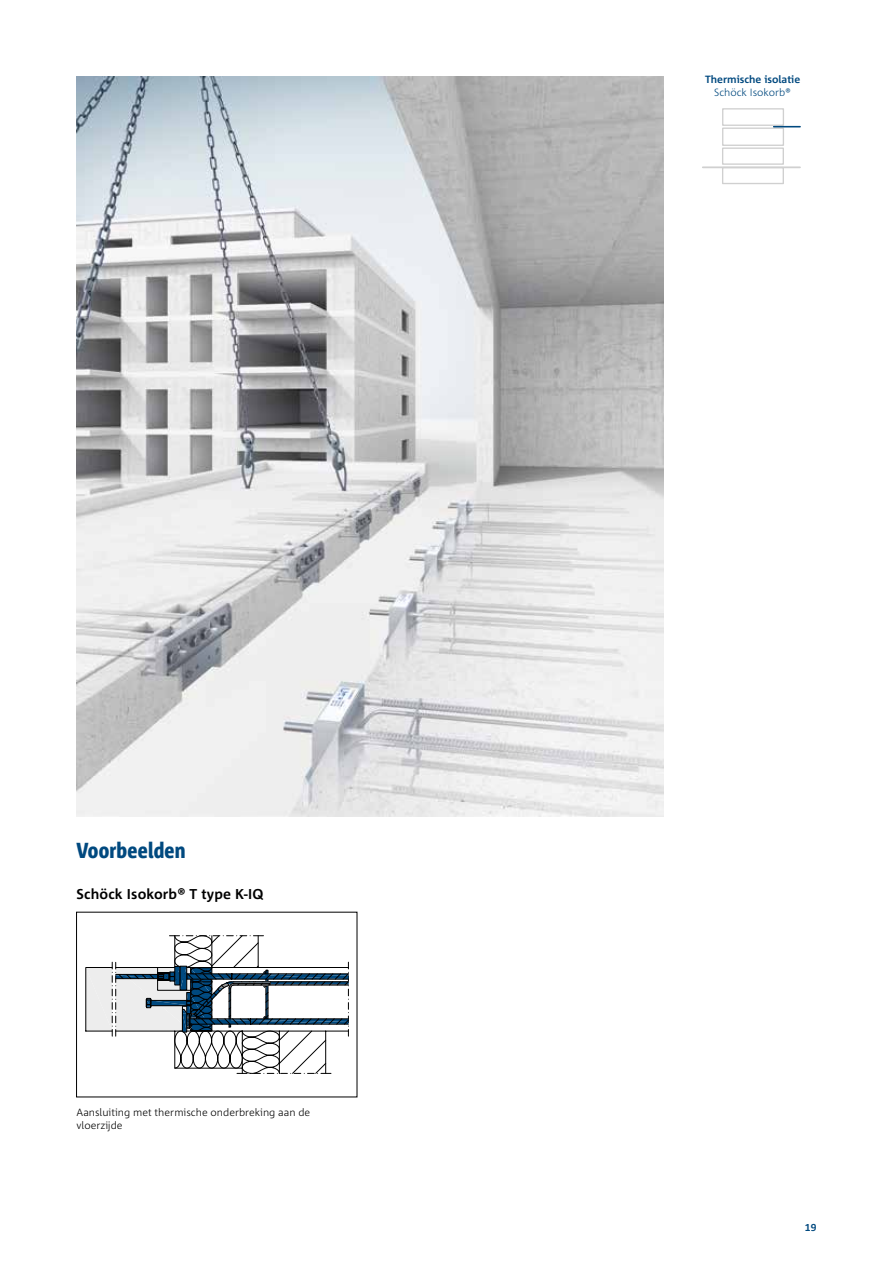
<style>
.page{position:relative;width:893px;height:1263px;background:#fff}
.page>*{position:absolute;margin:0;border:0;box-sizing:border-box;transform-origin:0 0}
.t1{font:800 condensed 21.75px "Corpid Schoeck";letter-spacing:.01em;color:#00497f}
.t2{font:700 14.25px "Corpid Schoeck";letter-spacing:.01em;color:#000}
.t3{font:300 10.5px/12.8px "Corpid Schoeck";color:#000}
.t4{font:700 10.5px "Corpid Schoeck";color:#00497f}
.t5{font:300 10.5px "Corpid Schoeck";color:#00497f}
</style>
<div class="page">
<img style="left:77px;top:77px;width:586px;height:739px">
<hr style="left:703px;top:166px;width:97px;height:2px;background:#d0d0d0">
<svg style="left:721px;top:108px;width:79px;height:76px"></svg>
<svg style="left:85px;top:935px;width:264px;height:139px"></svg>
<div style="left:180px;top:966px;width:7px;height:24px;border:1px solid #000"></div>
<h1 class="t1" style="left:76px;top:837px;width:111px">Voorbeelden</h1>
<h2 class="t2" style="left:77px;top:885px;width:189px">Schöck Isokorb® T type K-IQ</h2>
<p class="t3" style="left:77px;top:1106px;width:235px">Aansluiting met thermische onderbreking aan de vloerzijde</p>
<p class="t4" style="left:705px;top:73px;width:97px">Thermische isolatie</p>
<p class="t5" style="left:714px;top:85px;width:78px">Schöck Isokorb®</p>
<p class="t4" style="left:805px;top:1221px;width:13px">19</p>
</div>
